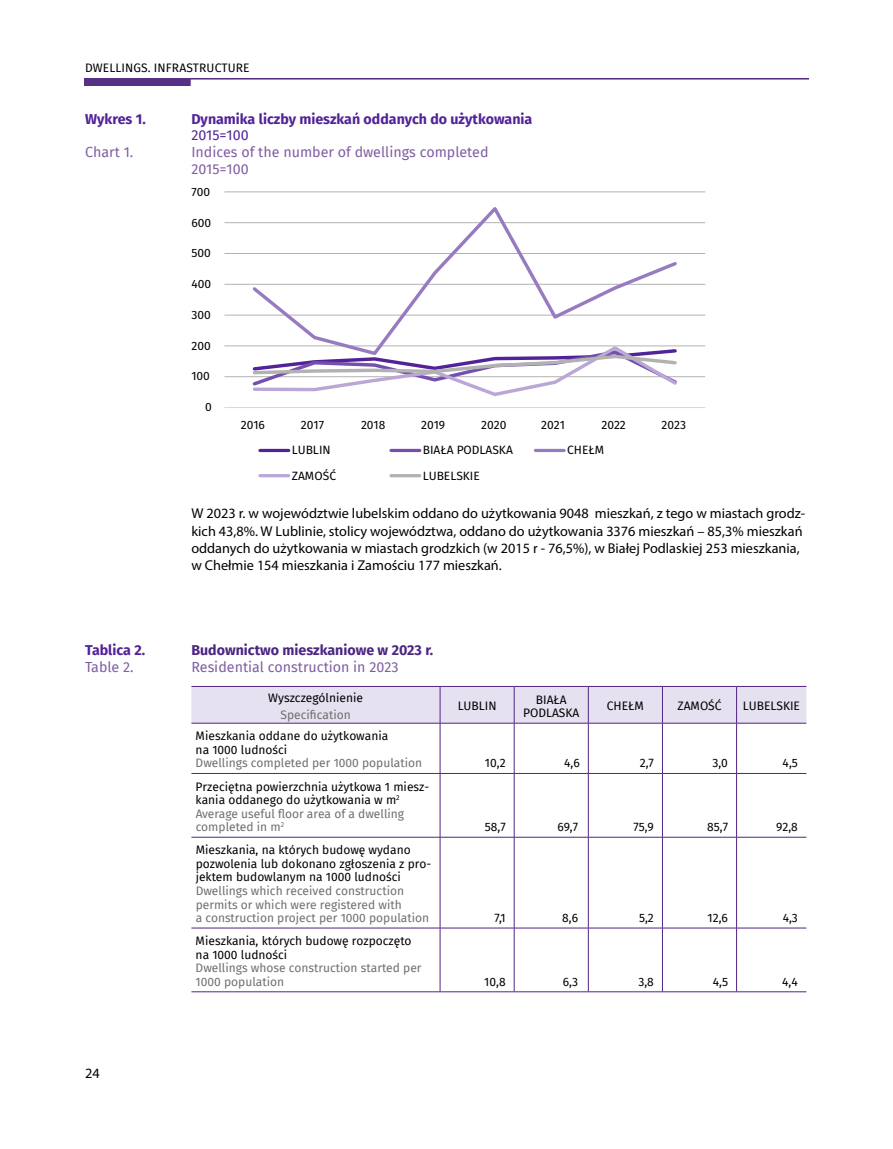
<style>
.page{position:relative;width:893px;height:1149px;background:#fff}
.page>*{position:absolute;margin:0;border:0;box-sizing:border-box;transform-origin:0 0}
.t1{font:14.25px/17.2px "Myriad Pro";color:#000}
.t2{font:14.25px/16.5px "Fira Sans";color:#805da3}
.t3{font:700 14.25px "Fira Sans";color:#522398}
.t4{font:700 14.25px "Fira Sans";color:#4c2582}
.t5{font:14.25px "Fira Sans";color:#522398}
.t6{font:12px/13.5px "Fira Sans";color:#000}
.t7{font:12px/13.5px "Fira Sans";color:#706f6f}
.s1{color:#706f6f}
</style>
<div class="page">
<img style="left:85px;top:78px;width:723px;height:7px">
<svg style="left:260px;top:448px;width:29px;height:4px"></svg>
<svg style="left:391px;top:448px;width:29px;height:4px"></svg>
<svg style="left:535px;top:448px;width:29px;height:4px"></svg>
<hr style="left:260px;top:474px;width:29px;height:3px;background:#baa7d6">
<hr style="left:391px;top:474px;width:29px;height:3px;background:#b3b2b2">
<hr style="left:224px;top:191px;width:481px;height:1px;background:#b3b2b2">
<hr style="left:224px;top:222px;width:481px;height:1px;background:#b3b2b2">
<hr style="left:224px;top:253px;width:481px;height:1px;background:#b3b2b2">
<hr style="left:224px;top:284px;width:481px;height:1px;background:#b3b2b2">
<hr style="left:224px;top:315px;width:481px;height:1px;background:#b3b2b2">
<hr style="left:224px;top:345px;width:481px;height:1px;background:#b3b2b2">
<hr style="left:224px;top:376px;width:481px;height:1px;background:#b3b2b2">
<hr style="left:224px;top:407px;width:481px;height:1px;background:#d9d9d9">
<svg style="left:250px;top:207px;width:430px;height:137px"></svg>
<svg style="left:250px;top:344px;width:430px;height:52px"></svg>
<div style="left:191px;top:687px;width:615px;height:35px;background:#e5e1f0"></div>
<hr style="left:191px;top:686px;width:249px;height:1px;background:#522583">
<hr style="left:440px;top:686px;width:74px;height:1px;background:#522583">
<hr style="left:440px;top:686px;width:1px;height:36px;background:#522583">
<hr style="left:514px;top:686px;width:74px;height:1px;background:#522583">
<hr style="left:514px;top:686px;width:1px;height:36px;background:#522583">
<hr style="left:588px;top:686px;width:74px;height:1px;background:#522583">
<hr style="left:588px;top:686px;width:1px;height:36px;background:#522583">
<hr style="left:662px;top:686px;width:75px;height:1px;background:#522583">
<hr style="left:662px;top:686px;width:1px;height:36px;background:#522583">
<hr style="left:737px;top:686px;width:69px;height:1px;background:#522583">
<hr style="left:736px;top:686px;width:1px;height:36px;background:#522583">
<hr style="left:191px;top:722px;width:249px;height:1px;background:#522583">
<hr style="left:440px;top:722px;width:74px;height:1px;background:#522583">
<hr style="left:440px;top:723px;width:1px;height:50px;background:#522583">
<hr style="left:514px;top:722px;width:74px;height:1px;background:#522583">
<hr style="left:514px;top:723px;width:1px;height:50px;background:#522583">
<hr style="left:588px;top:722px;width:74px;height:1px;background:#522583">
<hr style="left:588px;top:723px;width:1px;height:50px;background:#522583">
<hr style="left:662px;top:722px;width:75px;height:1px;background:#522583">
<hr style="left:662px;top:723px;width:1px;height:50px;background:#522583">
<hr style="left:737px;top:722px;width:69px;height:1px;background:#522583">
<hr style="left:736px;top:723px;width:1px;height:50px;background:#522583">
<hr style="left:191px;top:773px;width:249px;height:1px;background:#522583">
<hr style="left:440px;top:773px;width:74px;height:1px;background:#522583">
<hr style="left:440px;top:773px;width:1px;height:63px;background:#522583">
<hr style="left:514px;top:773px;width:74px;height:1px;background:#522583">
<hr style="left:514px;top:773px;width:1px;height:63px;background:#522583">
<hr style="left:588px;top:773px;width:74px;height:1px;background:#522583">
<hr style="left:588px;top:773px;width:1px;height:63px;background:#522583">
<hr style="left:662px;top:773px;width:75px;height:1px;background:#522583">
<hr style="left:662px;top:773px;width:1px;height:63px;background:#522583">
<hr style="left:737px;top:773px;width:69px;height:1px;background:#522583">
<hr style="left:736px;top:773px;width:1px;height:63px;background:#522583">
<hr style="left:191px;top:836px;width:249px;height:1px;background:#522583">
<hr style="left:440px;top:836px;width:74px;height:1px;background:#522583">
<hr style="left:440px;top:837px;width:1px;height:90px;background:#522583">
<hr style="left:514px;top:836px;width:74px;height:1px;background:#522583">
<hr style="left:514px;top:837px;width:1px;height:90px;background:#522583">
<hr style="left:588px;top:836px;width:74px;height:1px;background:#522583">
<hr style="left:588px;top:837px;width:1px;height:90px;background:#522583">
<hr style="left:662px;top:836px;width:75px;height:1px;background:#522583">
<hr style="left:662px;top:837px;width:1px;height:90px;background:#522583">
<hr style="left:737px;top:836px;width:69px;height:1px;background:#522583">
<hr style="left:736px;top:837px;width:1px;height:90px;background:#522583">
<hr style="left:191px;top:927px;width:249px;height:1px;background:#522583">
<hr style="left:440px;top:927px;width:74px;height:1px;background:#522583">
<hr style="left:440px;top:927px;width:1px;height:64px;background:#522583">
<hr style="left:514px;top:927px;width:74px;height:1px;background:#522583">
<hr style="left:514px;top:927px;width:1px;height:64px;background:#522583">
<hr style="left:588px;top:927px;width:74px;height:1px;background:#522583">
<hr style="left:588px;top:927px;width:1px;height:64px;background:#522583">
<hr style="left:662px;top:927px;width:75px;height:1px;background:#522583">
<hr style="left:662px;top:927px;width:1px;height:64px;background:#522583">
<hr style="left:737px;top:927px;width:69px;height:1px;background:#522583">
<hr style="left:736px;top:927px;width:1px;height:64px;background:#522583">
<hr style="left:191px;top:991px;width:249px;height:1px;background:#522583">
<hr style="left:440px;top:991px;width:74px;height:1px;background:#522583">
<hr style="left:514px;top:991px;width:74px;height:1px;background:#522583">
<hr style="left:588px;top:991px;width:74px;height:1px;background:#522583">
<hr style="left:662px;top:991px;width:75px;height:1px;background:#522583">
<hr style="left:737px;top:991px;width:69px;height:1px;background:#522583">
<p class="t6" style="left:85px;top:61px;width:166px">DWELLINGS. INFRASTRUCTURE</p>
<p class="t3" style="left:85px;top:107px;width:62px">Wykres 1.</p>
<p class="t3" style="left:191px;top:107px;width:342px">Dynamika liczby mieszkań oddanych do użytkowania</p>
<p class="t5" style="left:191px;top:125px;width:59px">2015=100</p>
<p class="t2" style="left:85px;top:143px;width:50px">Chart 1.</p>
<p class="t2" style="left:191px;top:143px;width:299px">Indices of the number of dwellings completed<br>2015=100</p>
<p class="t6" style="left:191px;top:184px;width:20px">700</p>
<p class="t6" style="left:191px;top:215px;width:21px">600</p>
<p class="t6" style="left:191px;top:246px;width:21px">500</p>
<p class="t6" style="left:191px;top:277px;width:21px">400</p>
<p class="t6" style="left:191px;top:307px;width:21px">300</p>
<p class="t6" style="left:191px;top:338px;width:21px">200</p>
<p class="t6" style="left:191px;top:369px;width:20px">100</p>
<p class="t6" style="left:205px;top:400px;width:8px">0</p>
<p class="t6" style="left:241px;top:417px;width:26px">2016</p>
<p class="t6" style="left:301px;top:417px;width:25px">2017</p>
<p class="t6" style="left:361px;top:417px;width:26px">2018</p>
<p class="t6" style="left:421px;top:417px;width:26px">2019</p>
<p class="t6" style="left:481px;top:417px;width:27px">2020</p>
<p class="t6" style="left:541px;top:417px;width:25px">2021</p>
<p class="t6" style="left:601px;top:417px;width:26px">2022</p>
<p class="t6" style="left:661px;top:417px;width:26px">2023</p>
<p class="t6" style="left:292px;top:443px;width:40px">LUBLIN</p>
<p class="t6" style="left:423px;top:443px;width:92px">BIAŁA PODLASKA</p>
<p class="t6" style="left:567px;top:443px;width:39px">CHEŁM</p>
<p class="t6" style="left:292px;top:468px;width:46px">ZAMOŚĆ</p>
<p class="t6" style="left:423px;top:468px;width:59px">LUBELSKIE</p>
<p class="t1" style="left:191px;top:504px;width:615px">W 2023 r. w województwie lubelskim oddano do użytkowania 9048 mieszkań, z tego w miastach grodz&shy;kich 43,8%. W Lublinie, stolicy województwa, oddano do użytkowania 3376 mieszkań – 85,3% mieszkań oddanych do użytkowania w miastach grodzkich (w 2015 r - 76,5%), w Białej Podlaskiej 253 mieszkania, w Chełmie 154 mieszkania i Zamościu 177 mieszkań.</p>
<p class="t3" style="left:85px;top:638px;width:62px">Tablica 2.</p>
<p class="t4" style="left:191px;top:638px;width:243px">Budownictwo mieszkaniowe w 2023 r.</p>
<p class="t2" style="left:85px;top:657px;width:50px">Table 2.</p>
<p class="t2" style="left:191px;top:657px;width:209px">Residential construction in 2023</p>
<p class="t6" style="left:268px;top:690px;width:96px">Wyszczególnienie</p>
<p class="t7" style="left:281px;top:707px;width:72px">Specification</p>
<p class="t6" style="left:458px;top:699px;width:40px">LUBLIN</p>
<p class="t6" style="left:523px;top:692px;width:58px;text-align:center">BIAŁA<br>PODLASKA</p>
<p class="t6" style="left:607px;top:699px;width:39px">CHEŁM</p>
<p class="t6" style="left:677px;top:699px;width:46px">ZAMOŚĆ</p>
<p class="t6" style="left:743px;top:699px;width:59px">LUBELSKIE</p>
<p class="t6" style="left:196px;top:729px;width:194px">Mieszkania oddane do użytkowania na 1000 ludności</p>
<p class="t7" style="left:196px;top:756px;width:228px">Dwellings completed per 1000 population</p>
<p class="t6" style="left:485px;top:756px;width:22px">10,2</p>
<p class="t6" style="left:564px;top:756px;width:17px">4,6</p>
<p class="t6" style="left:640px;top:756px;width:16px">2,7</p>
<p class="t6" style="left:712px;top:756px;width:17px">3,0</p>
<p class="t6" style="left:783px;top:756px;width:17px">4,5</p>
<p class="t6" style="left:196px;top:779px;width:235px">Przeciętna powierzchnia użytkowa 1 miesz&shy;kania oddanego do użytkowania w m<sup>2<br></sup><span class="s1">Average useful floor area of a dwelling completed in m</span><sup>2</sup></p>
<p class="t6" style="left:485px;top:819px;width:22px">58,7</p>
<p class="t6" style="left:557px;top:819px;width:22px">69,7</p>
<p class="t6" style="left:633px;top:819px;width:22px">75,9</p>
<p class="t6" style="left:707px;top:819px;width:22px">85,7</p>
<p class="t6" style="left:776px;top:819px;width:23px">92,8</p>
<p class="t1" style="left:85px;top:1063px;width:16px">24</p>
<p class="t6" style="left:196px;top:842px;width:237px">Mieszkania, na których budowę wydano pozwolenia lub dokonano zgłoszenia z pro&shy;jektem budowlanym na 1000 ludności</p>
<p class="t7" style="left:196px;top:883px;width:235px">Dwellings which received construction permits or which were registered with<br>a construction project per 1000 population</p>
<p class="t6" style="left:196px;top:933px;width:217px">Mieszkania, których budowę rozpoczęto na 1000 ludności</p>
<p class="t7" style="left:196px;top:960px;width:227px">Dwellings whose construction started per<br>1000 population</p>
<p class="t6" style="left:495px;top:910px;width:13px">7,1</p>
<p class="t6" style="left:562px;top:910px;width:17px">8,6</p>
<p class="t6" style="left:639px;top:910px;width:16px">5,2</p>
<p class="t6" style="left:708px;top:910px;width:22px">12,6</p>
<p class="t6" style="left:783px;top:910px;width:17px">4,3</p>
<p class="t6" style="left:484px;top:974px;width:23px">10,8</p>
<p class="t6" style="left:563px;top:974px;width:17px">6,3</p>
<p class="t6" style="left:638px;top:974px;width:17px">3,8</p>
<p class="t6" style="left:713px;top:974px;width:17px">4,5</p>
<p class="t6" style="left:782px;top:974px;width:17px">4,4</p>
</div>
